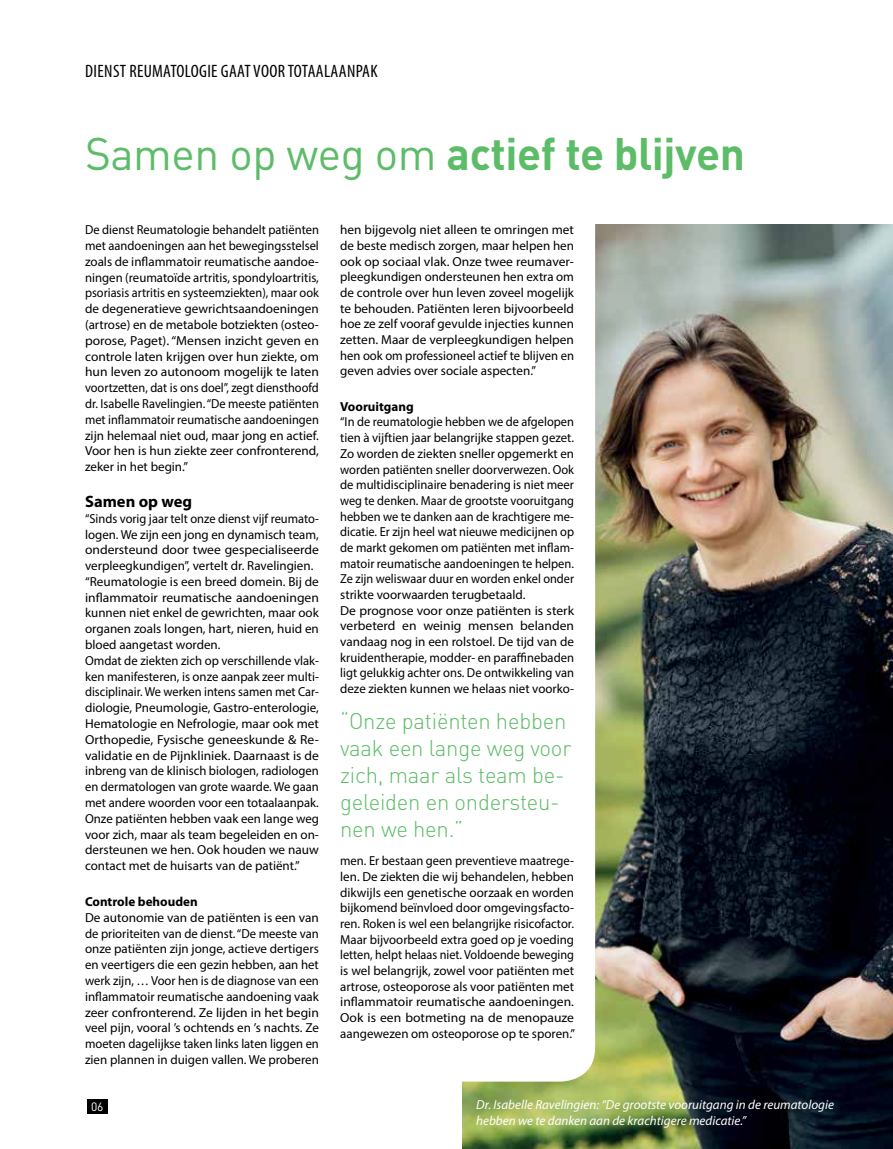
<style>
.page{position:relative;width:893px;height:1149px;background:#fff}
.page>*{position:absolute;margin:0;border:0;box-sizing:border-box;transform-origin:0 0}
.t1{font:700 45px "DIN";letter-spacing:-.01em;color:#5dbc68}
.t2{font:300 22.5px/27px "DIN";letter-spacing:-.01em;color:#5dbc68}
.t3{font:condensed 18px "Myriad Pro";letter-spacing:.02em;color:#000}
.t4{font:700 16.5px "Myriad Pro";color:#000}
.t5{font:13.05px/15.8px "Myriad Pro";color:#000;scale:.95 1}
.t6{font:13.05px/15.8px "Myriad Pro";color:#000;text-align:justify;scale:.96 1}
.t7{font:13.05px/15.8px "Myriad Pro";color:#000;text-align:justify}
.t8{font:italic 13.05px/15.6px "Myriad Pro";color:#fff}
.t9{font:700 13.05px "Myriad Pro";color:#000}
.t10{font:12px "DIN";color:#fff}
.s1{font-weight:400}
</style>
<div class="page">
<img style="left:462px;top:224px;width:431px;height:924px">
<div style="left:87px;top:1098px;width:21px;height:15px;background:#000"></div>
<svg style="left:462px;top:224px;width:133px;height:857px"></svg>
<h3 class="t3" style="left:85px;top:62px;width:294px">DIENST REUMATOLOGIE GAAT VOOR TOTAALAANPAK</h3>
<h1 class="t1" style="left:85px;top:124px;width:662px"><span class="s1">Samen op weg om</span> actief te blijven</h1>
<p class="t6" style="left:85px;top:222px;width:245px">De dienst Reumatologie behandelt patiënten met aandoeningen aan het bewegingsstelsel zoals de inflammatoir reumatische aandoe&shy;ningen (reumatoïde artritis, spondyloartritis, psoriasis artritis en systeemziekten), maar ook de degeneratieve gewrichtsaandoeningen (artrose) en de metabole botziekten (osteo&shy;porose, Paget). “Mensen inzicht geven en controle laten krijgen over hun ziekte, om hun leven zo autonoom mogelijk te laten voortzetten, dat is ons doel”, zegt diensthoofd dr. Isabelle Ravelingien. “De meeste patiënten met inflammatoir reumatische aandoeningen zijn helemaal niet oud, maar jong en actief.<br>Voor hen is hun ziekte zeer confronterend, zeker in het begin.”</p>
<p class="t4" style="left:85px;top:492px;width:109px">Samen op weg</p>
<p class="t5" style="left:85px;top:510px;width:248px">“Sinds vorig jaar telt onze dienst vijf reumato&shy;logen. We zijn een jong en dynamisch team, ondersteund door twee gespecialiseerde verpleegkundigen”, vertelt dr. Ravelingien. “Reumatologie is een breed domein. Bij de inflammatoir reumatische aandoeningen kunnen niet enkel de gewrichten, maar ook organen zoals longen, hart, nieren, huid en bloed aangetast worden.<br>Omdat de ziekten zich op verschillende vlak&shy;ken manifesteren, is onze aanpak zeer multi&shy;disciplinair. We werken intens samen met Car&shy;diologie, Pneumologie, Gastro-enterologie, Hematologie en Nefrologie, maar ook met Orthopedie, Fysische geneeskunde &amp; Re&shy;validatie en de Pijnkliniek. Daarnaast is de inbreng van de klinisch biologen, radiologen en dermatologen van grote waarde. We gaan met andere woorden voor een totaalaanpak.<br>Onze patiënten hebben vaak een lange weg voor zich, maar als team begeleiden en on&shy;dersteunen we hen. Ook houden we nauw contact met de huisarts van de patiënt.”</p>
<p class="t9" style="left:85px;top:893px;width:114px">Controle behouden</p>
<p class="t7" style="left:85px;top:909px;width:235px">De autonomie van de patiënten is een van de prioriteiten van de dienst. “De meeste van onze patiënten zijn jonge, actieve dertigers en veertigers die een gezin hebben, aan het werk zijn, … Voor hen is de diagnose van een inflammatoir reumatische aandoening vaak zeer confronterend. Ze lijden in het begin veel pijn, vooral ’s ochtends en ’s nachts. Ze moeten dagelijkse taken links laten liggen en zien plannen in duigen vallen. We proberen</p>
<p class="t10" style="left:91px;top:1098px;width:14px">06</p>
<p class="t7" style="left:340px;top:222px;width:235px">hen bijgevolg niet alleen te omringen met de beste medisch zorgen, maar helpen hen ook op sociaal vlak. Onze twee reumaver&shy;pleegkundigen ondersteunen hen extra om de controle over hun leven zoveel mogelijk te behouden. Patiënten leren bijvoorbeeld hoe ze zelf vooraf gevulde injecties kunnen zetten. Maar de verpleegkundigen helpen hen ook om professioneel actief te blijven en geven advies over sociale aspecten.”</p>
<p class="t9" style="left:340px;top:399px;width:75px">Vooruitgang</p>
<p class="t5" style="left:340px;top:414px;width:248px">“In de reumatologie hebben we de afgelopen tien à vijftien jaar belangrijke stappen gezet.<br>Zo worden de ziekten sneller opgemerkt en worden patiënten sneller doorverwezen. Ook de multidisciplinaire benadering is niet meer weg te denken. Maar de grootste vooruitgang hebben we te danken aan de krachtigere me&shy;dicatie. Er zijn heel wat nieuwe medicijnen op de markt gekomen om patiënten met inflam&shy;matoir reumatische aandoeningen te helpen.<br>Ze zijn weliswaar duur en worden enkel onder strikte voorwaarden terugbetaald.<br>De prognose voor onze patiënten is sterk verbeterd en weinig mensen belanden vandaag nog in een rolstoel. De tijd van de kruidentherapie, modder- en paraffinebaden ligt gelukkig achter ons. De ontwikkeling van deze ziekten kunnen we helaas niet voorko-</p>
<h2 class="t2" style="left:340px;top:706px;width:233px">“Onze patiënten hebben vaak een lange weg voor zich, maar als team be&shy;geleiden en ondersteu&shy;nen we hen.”</h2>
<p class="t6" style="left:340px;top:852px;width:246px">men. Er bestaan geen preventieve maatrege&shy;len. De ziekten die wij behandelen, hebben dikwijls een genetische oorzaak en worden bijkomend beïnvloed door omgevingsfacto&shy;ren. Roken is wel een belangrijke risicofactor.<br>Maar bijvoorbeeld extra goed op je voeding letten, helpt helaas niet. Voldoende beweging is wel belangrijk, zowel voor patiënten met artrose, osteoporose als voor patiënten met inflammatoir reumatische aandoeningen.<br>Ook is een botmeting na de menopauze aangewezen om osteoporose op te sporen.”</p>
<p class="t8" style="left:476px;top:1096px;width:359px">Dr. Isabelle Ravelingien: “De grootste vooruitgang in de reumatologie hebben we te danken aan de krachtigere medicatie.”</p>
</div>
